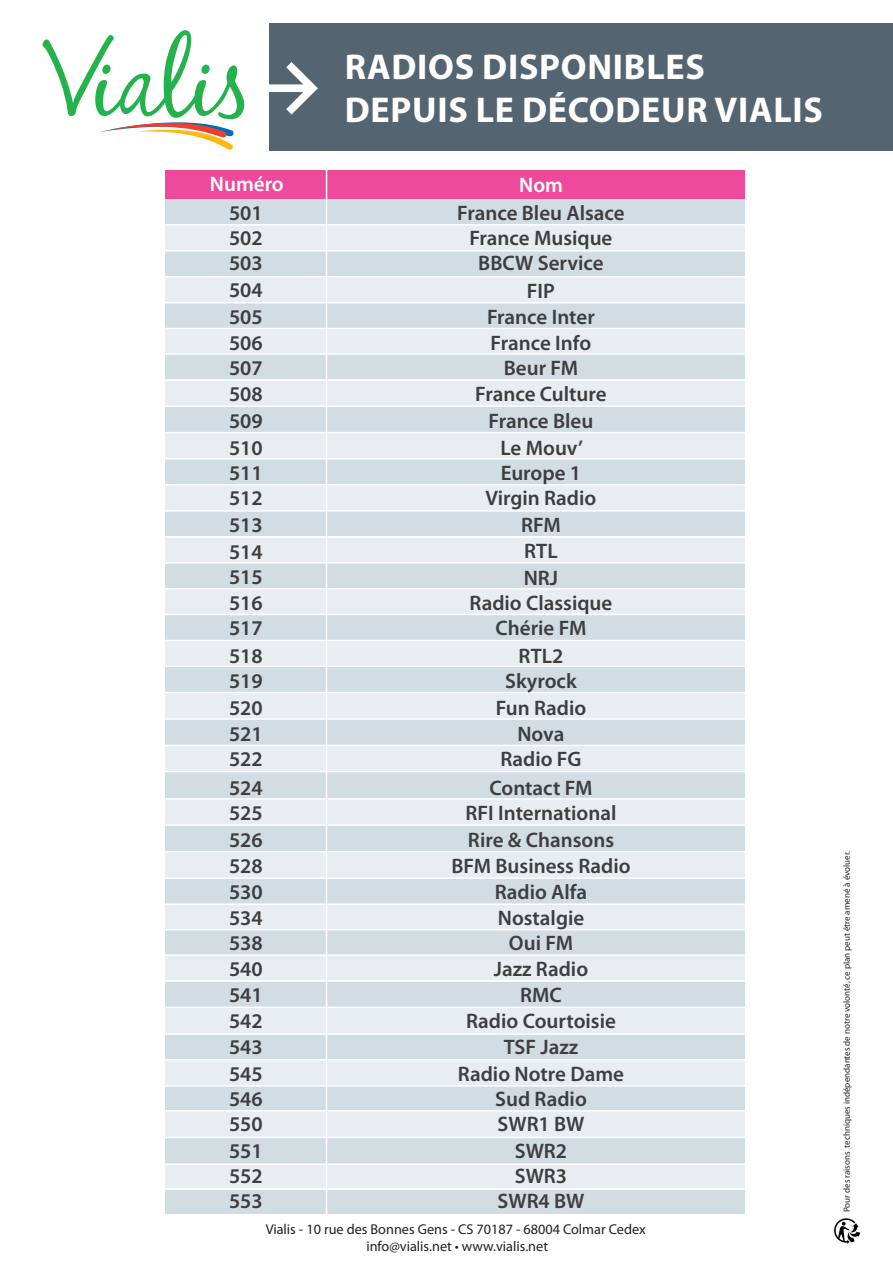
<style>
.page{position:relative;width:893px;height:1263px;background:#fff}
.page>*{position:absolute;margin:0;border:0;box-sizing:border-box;transform-origin:0 0}
.t1{font:700 36px/43.2px "Myriad Pro";letter-spacing:.02em;color:#fff}
.t2{font:600 21px/25.8px "Myriad Pro";color:#3e3e3f;text-align:center}
.t3{font:600 21px "Myriad Pro";color:#fff}
.t4{font:14.25px/17.1px "Myriad Pro";color:#231f20;text-align:center}
.t5{font:9px "Myriad Pro";color:#231f20}
</style>
<div class="page">
<div style="left:269px;top:23px;width:624px;height:128px;background:#546571"></div>
<svg style="left:43px;top:30px;width:275px;height:120px"></svg>
<div style="left:165px;top:171px;width:580px;height:36px;background:#ed4a9b"></div>
<div style="left:165px;top:200px;width:580px;height:1014px;background:#d1dce3"></div>
<div style="left:165px;top:328px;width:580px;height:25px;background:#e7edf0"></div>
<div style="left:165px;top:433px;width:580px;height:25px;background:#e7edf0"></div>
<div style="left:165px;top:485px;width:580px;height:26px;background:#e7edf0"></div>
<div style="left:165px;top:537px;width:580px;height:26px;background:#e7edf0"></div>
<div style="left:165px;top:589px;width:580px;height:26px;background:#e7edf0"></div>
<div style="left:165px;top:641px;width:580px;height:26px;background:#e7edf0"></div>
<div style="left:165px;top:693px;width:580px;height:26px;background:#e7edf0"></div>
<div style="left:165px;top:746px;width:580px;height:25px;background:#e7edf0"></div>
<div style="left:165px;top:799px;width:580px;height:26px;background:#e7edf0"></div>
<div style="left:165px;top:852px;width:580px;height:26px;background:#e7edf0"></div>
<div style="left:165px;top:904px;width:580px;height:26px;background:#e7edf0"></div>
<div style="left:165px;top:955px;width:580px;height:26px;background:#e7edf0"></div>
<div style="left:165px;top:1008px;width:580px;height:25px;background:#e7edf0"></div>
<div style="left:165px;top:1060px;width:580px;height:26px;background:#e7edf0"></div>
<div style="left:165px;top:1111px;width:580px;height:26px;background:#e7edf0"></div>
<div style="left:165px;top:1164px;width:580px;height:26px;background:#e7edf0"></div>
<div style="left:165px;top:380px;width:580px;height:26px;background:#e7edf0"></div>
<div style="left:165px;top:276px;width:580px;height:26px;background:#e7edf0"></div>
<div style="left:165px;top:225px;width:580px;height:25px;background:#e7edf0"></div>
<hr style="left:165px;top:250px;width:581px;height:1px;background:#fff">
<hr style="left:165px;top:224px;width:580px;height:2px;background:#fff">
<hr style="left:165px;top:276px;width:581px;height:2px;background:#fff">
<hr style="left:165px;top:302px;width:581px;height:1px;background:#fff">
<hr style="left:165px;top:328px;width:581px;height:1px;background:#fff">
<hr style="left:165px;top:379px;width:581px;height:2px;background:#fff">
<hr style="left:165px;top:353px;width:581px;height:2px;background:#fff">
<hr style="left:165px;top:405px;width:581px;height:2px;background:#fff">
<hr style="left:165px;top:432px;width:581px;height:1px;background:#fff">
<hr style="left:165px;top:458px;width:581px;height:1px;background:#fff">
<hr style="left:165px;top:484px;width:581px;height:1px;background:#fff">
<hr style="left:165px;top:510px;width:581px;height:2px;background:#fff">
<hr style="left:165px;top:562px;width:581px;height:2px;background:#fff">
<hr style="left:165px;top:588px;width:581px;height:1px;background:#fff">
<hr style="left:165px;top:614px;width:581px;height:1px;background:#fff">
<hr style="left:165px;top:640px;width:581px;height:1px;background:#fff">
<hr style="left:165px;top:692px;width:581px;height:1px;background:#fff">
<hr style="left:165px;top:718px;width:581px;height:2px;background:#fff">
<hr style="left:165px;top:745px;width:581px;height:1px;background:#fff">
<hr style="left:165px;top:798px;width:581px;height:2px;background:#fff">
<hr style="left:165px;top:824px;width:581px;height:2px;background:#fff">
<hr style="left:165px;top:851px;width:581px;height:1px;background:#fff">
<hr style="left:165px;top:877px;width:581px;height:2px;background:#fff">
<hr style="left:165px;top:903px;width:581px;height:2px;background:#fff">
<hr style="left:165px;top:929px;width:581px;height:1px;background:#fff">
<hr style="left:165px;top:954px;width:581px;height:2px;background:#fff">
<hr style="left:165px;top:980px;width:581px;height:1px;background:#fff">
<hr style="left:165px;top:1006px;width:581px;height:2px;background:#fff">
<hr style="left:165px;top:1033px;width:581px;height:2px;background:#fff">
<hr style="left:165px;top:1085px;width:581px;height:2px;background:#fff">
<hr style="left:165px;top:1059px;width:581px;height:1px;background:#fff">
<hr style="left:165px;top:1110px;width:581px;height:1px;background:#fff">
<hr style="left:165px;top:1137px;width:581px;height:1px;background:#fff">
<hr style="left:165px;top:1163px;width:581px;height:2px;background:#fff">
<hr style="left:165px;top:1188px;width:581px;height:1px;background:#fff">
<hr style="left:165px;top:771px;width:581px;height:1px;background:#fff">
<hr style="left:165px;top:665px;width:581px;height:2px;background:#fff">
<hr style="left:165px;top:536px;width:581px;height:2px;background:#fff">
<hr style="left:326px;top:165px;width:1px;height:1055px;background:#fff">
<svg style="left:834px;top:1218px;width:26px;height:26px"></svg>
<p class="t3" style="left:210px;top:171px;width:75px">Numéro</p>
<h1 class="t1" style="left:345px;top:44px;width:480px">RADIOS DISPONIBLES<br>DEPUIS LE DÉCODEUR VIALIS</h1>
<p class="t3" style="left:519px;top:172px;width:45px">Nom</p>
<p class="t2" style="left:229px;top:199px;width:35px">501</p>
<p class="t2" style="left:457px;top:199px;width:169px">France Bleu Alsace</p>
<p class="t2" style="left:229px;top:225px;width:35px;line-height:24.9px;text-align:left">502<br>503</p>
<p class="t2" style="left:229px;top:277px;width:35px;text-align:justify">504<br>505<br>506<br>507<br>508<br>509<br>510<br>511<br>512<br>513<br>514</p>
<p class="t2" style="left:229px;top:590px;width:35px">516</p>
<p class="t2" style="left:229px;top:563px;width:35px">515</p>
<p class="t2" style="left:229px;top:614px;width:35px;line-height:28px;text-align:left">517<br>518</p>
<p class="t2" style="left:229px;top:667px;width:35px;text-align:justify">519<br>520<br>521<br>522</p>
<p class="t2" style="left:229px;top:774px;width:35px;text-align:justify">524<br>525<br>526<br>528<br>530<br>534<br>538<br>540<br>541<br>542<br>543<br>545<br>546<br>550<br>551<br>552<br>553</p>
<p class="t2" style="left:469px;top:225px;width:145px;line-height:24.9px">France Musique<br>BBCW Service</p>
<p class="t2" style="left:475px;top:277px;width:133px">FIP<br>France Inter<br>France Info<br>Beur FM<br>France Culture<br>France Bleu<br>Le Mouv’<br>Europe 1<br>Virgin Radio<br>RFM<br>RTL</p>
<p class="t2" style="left:470px;top:590px;width:144px">Radio Classique</p>
<p class="t2" style="left:524px;top:564px;width:36px">NRJ</p>
<p class="t2" style="left:496px;top:614px;width:92px;line-height:28px">Chérie FM<br>RTL2</p>
<p class="t2" style="left:496px;top:667px;width:92px">Skyrock<br>Fun Radio<br>Nova<br>Radio FG</p>
<p class="t2" style="left:451px;top:774px;width:181px">Contact FM<br>RFI International<br>Rire &amp; Chansons<br>BFM Business Radio<br>Radio Alfa<br>Nostalgie<br>Oui FM<br>Jazz Radio<br>RMC<br>Radio Courtoisie<br>TSF Jazz<br>Radio Notre Dame<br>Sud Radio<br>SWR1 BW<br>SWR2<br>SWR3<br>SWR4 BW</p>
<p class="t4" style="left:266px;top:1221px;width:382px">Vialis - 10 rue des Bonnes Gens - CS 70187 - 68004 Colmar Cedex info@vialis.net • www.vialis.net</p>
<p class="t5" style="left:841px;top:1212px;width:363px;rotate:-90deg">Pour des raisons techniques indépendantes de notre volonté, ce plan peut être amené à évoluer.</p>
</div>
